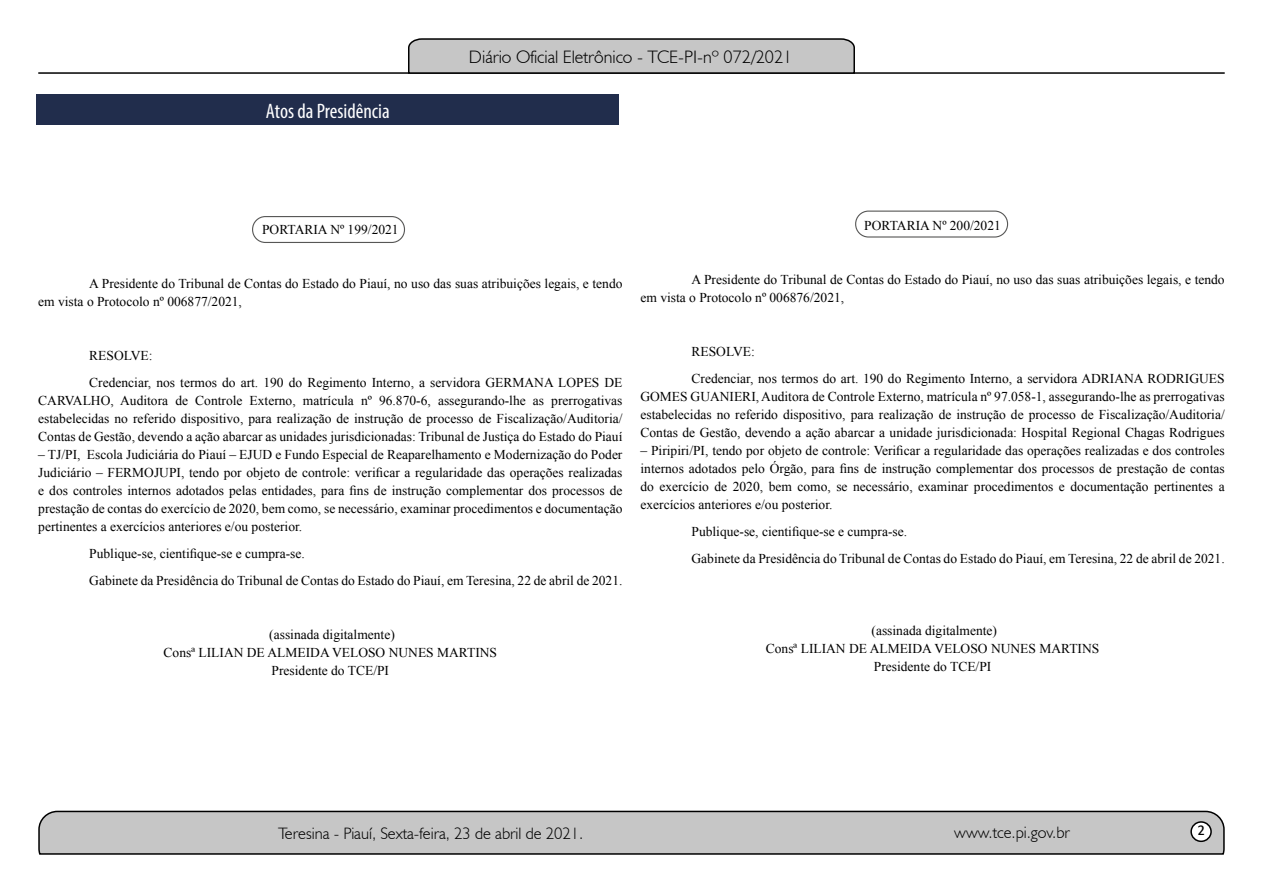
<style>
.page{position:relative;width:1263px;height:893px;background:#fff}
.page>*{position:absolute;margin:0;border:0;box-sizing:border-box;transform-origin:0 0}
.t1{font:condensed 21px "Myriad Pro";color:#fff}
.t2{font:300 18px "Humanist 521 BT";color:#000}
.t3{font:300 16.5px "Humanist 521 BT";color:#000}
.t4{font:15px "Estrangelo Edessa";color:#000}
.t5{font:13.5px/18px "Times New Roman";color:#000}
</style>
<div class="page">
<svg style="left:38px;top:810px;width:1187px;height:45px;background:#b9b9b9"></svg>
<div style="left:1191px;top:822px;width:20px;height:19px;background:#fff;border-radius:50%"></div>
<div style="left:1190px;top:821px;width:22px;height:21px;border:2px solid #000;border-radius:50%"></div>
<hr style="left:38px;top:72px;width:1187px;height:2px;background:#000">
<svg style="left:407px;top:38px;width:449px;height:36px;background:#b4b4b4"></svg>
<div style="left:252px;top:216px;width:153px;height:27px;border:1px solid #575756;border-radius:13px"></div>
<div style="left:37px;top:94px;width:582px;height:31px;background:#212d4c"></div>
<div style="left:855px;top:211px;width:153px;height:27px;border:1px solid #575756;border-radius:13px"></div>
<h1 class="t1" style="left:266px;top:98px;width:125px">Atos da Presidência</h1>
<p class="t5" style="left:262px;top:221px;width:138px">PORTARIA Nº 199/2021</p>
<h2 class="t2" style="left:469px;top:46px;width:325px">Diário Oficial Eletrônico - TCE-PI-nº 072/2021</h2>
<p class="t5" style="left:864px;top:216px;width:138px">PORTARIA Nº 200/2021</p>
<p class="t5" style="left:38px;top:275px;width:586px;text-indent:51px">A Presidente do Tribunal de Contas do Estado do Piauí, no uso das suas atribuições legais, e tendo em vista o Protocolo nº 006877/2021,</p>
<p class="t5" style="left:89px;top:342px;width:535px;line-height:27px">RESOLVE:<br>Credenciar, nos termos do art. 190 do Regimento Interno, a servidora GERMANA LOPES DE</p>
<p class="t5" style="left:38px;top:392px;width:586px;text-align:justify">CARVALHO, Auditora de Controle Externo, matrícula nº 96.870-6, assegurando-lhe as prerrogativas estabelecidas no referido dispositivo, para realização de instrução de processo de Fiscalização/Auditoria/ Contas de Gestão, devendo a ação abarcar as unidades jurisdicionadas: Tribunal de Justiça do Estado do Piauí</p>
<p class="t5" style="left:38px;top:446px;width:586px;text-align:justify">– TJ/PI, Escola Judiciária do Piauí – EJUD e Fundo Especial de Reaparelhamento e Modernização do Poder Judiciário – FERMOJUPI, tendo por objeto de controle: verificar a regularidade das operações realizadas e dos controles internos adotados pelas entidades, para fins de instrução complementar dos processos de prestação de contas do exercício de 2020, bem como, se necessário, examinar procedimentos e documentação pertinentes a exercícios anteriores e/ou posterior.</p>
<p class="t5" style="left:89px;top:540px;width:535px;line-height:27px">Publique-se, cientifique-se e cumpra-se.<br>Gabinete da Presidência do Tribunal de Contas do Estado do Piauí, em Teresina, 22 de abril de 2021.</p>
<p class="t5" style="left:164px;top:625px;width:335px;text-align:center">(assinada digitalmente)<br>Consª LILIAN DE ALMEIDA VELOSO NUNES MARTINS<br>Presidente do TCE/PI</p>
<p class="t5" style="left:640px;top:270px;width:586px;text-indent:51px">A Presidente do Tribunal de Contas do Estado do Piauí, no uso das suas atribuições legais, e tendo em vista o Protocolo nº 006876/2021,</p>
<p class="t5" style="left:691px;top:337px;width:535px;line-height:27px">RESOLVE:<br>Credenciar, nos termos do art. 190 do Regimento Interno, a servidora ADRIANA RODRIGUES</p>
<p class="t5" style="left:640px;top:387px;width:586px;text-align:justify">GOMES GUANIERI, Auditora de Controle Externo, matrícula nº 97.058-1, assegurando-lhe as prerrogativas estabelecidas no referido dispositivo, para realização de instrução de processo de Fiscalização/Auditoria/ Contas de Gestão, devendo a ação abarcar a unidade jurisdicionada: Hospital Regional Chagas Rodrigues</p>
<p class="t5" style="left:640px;top:441px;width:586px;text-align:justify">– Piripiri/PI, tendo por objeto de controle: Verificar a regularidade das operações realizadas e dos controles internos adotados pelo Órgão, para fins de instrução complementar dos processos de prestação de contas do exercício de 2020, bem como, se necessário, examinar procedimentos e documentação pertinentes a exercícios anteriores e/ou posterior.</p>
<p class="t5" style="left:691px;top:517px;width:535px;line-height:27px">Publique-se, cientifique-se e cumpra-se.<br>Gabinete da Presidência do Tribunal de Contas do Estado do Piauí, em Teresina, 22 de abril de 2021.</p>
<p class="t5" style="left:766px;top:621px;width:335px;text-align:center">(assinada digitalmente)<br>Consª LILIAN DE ALMEIDA VELOSO NUNES MARTINS<br>Presidente do TCE/PI</p>
<p class="t3" style="left:278px;top:823px;width:307px">Teresina - Piauí, Sexta-feira, 23 de abril de 2021.</p>
<p class="t3" style="left:954px;top:822px;width:117px">www.tce.pi.gov.br</p>
<p class="t4" style="left:1197px;top:823px;width:9px">2</p>
</div>
